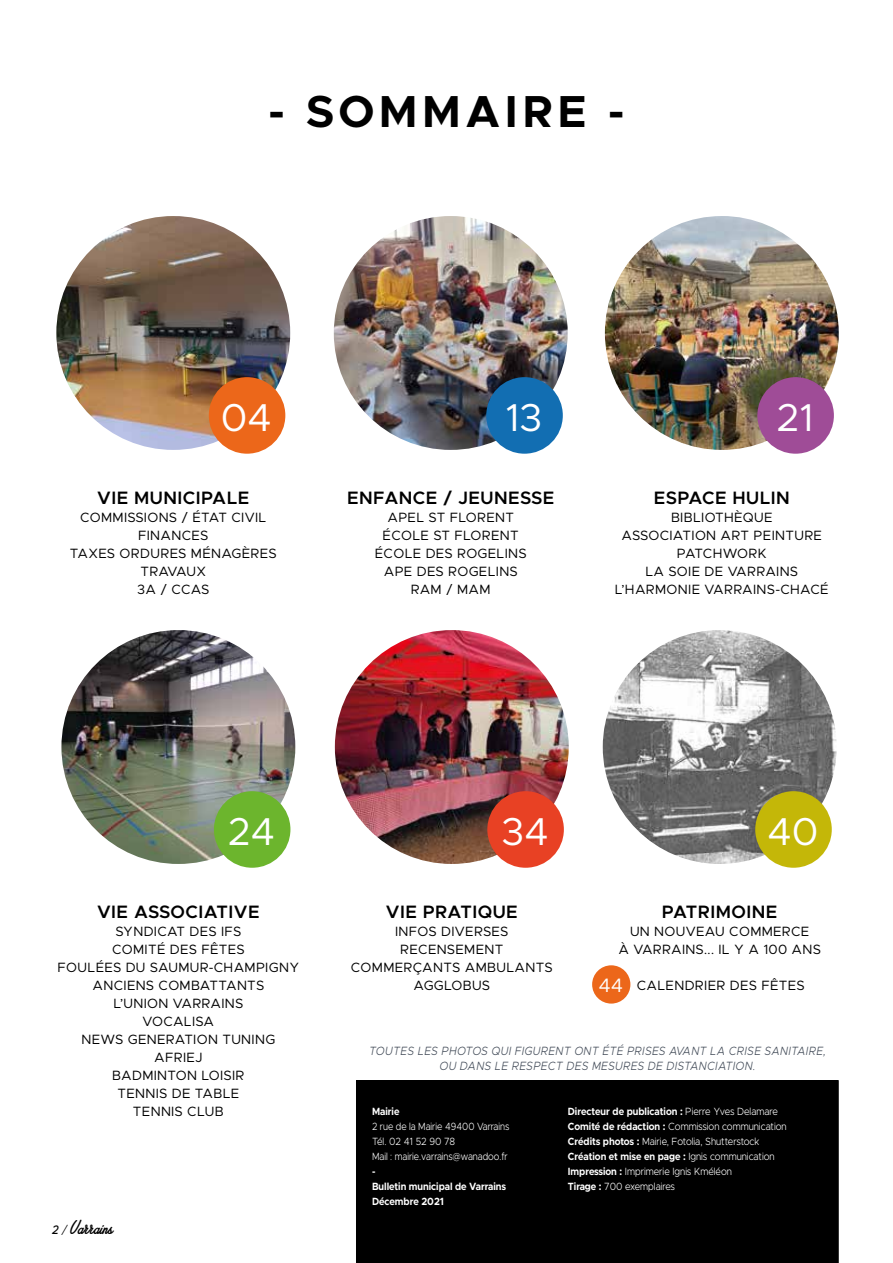
<style>
.page{position:relative;width:893px;height:1263px;background:#fff}
.page>*{position:absolute;margin:0;border:0;box-sizing:border-box;transform-origin:0 0}
.t1{font:700 45px "Metropolis";letter-spacing:.1em;color:#000}
.t2{font:39px "Metropolis";color:#fff}
.t3{font:21px "Amplify Personal Use Only";color:#000;scale:.9 1}
.t4{font:600 18px "Metropolis";letter-spacing:.025em;color:#000}
.t5{font:13.5px/18px "Metropolis";letter-spacing:.025em;color:#000;text-align:center}
.t6{font:italic 300 12px/15px "Metropolis";letter-spacing:.025em;color:#404956;text-align:center;scale:.9 1}
.t7{font:300 10.5px/15px "Metropolis";color:#fff;scale:.9 1}
.t8{font:300 10.5px/15px "Metropolis";color:#fff;scale:.87 1}
.t9{font:700 10.5px/15px "Metropolis";color:#fff;scale:.9 1}
.s1{font-family:"Metropolis";font-weight:500;font-style:italic;font-size:12.3px}
.s2{font-family:"Metropolis";font-weight:300;font-style:italic;font-size:12.3px}
.s3{font-size:19.5px;color:#fff}
.s4{font-weight:700}
</style>
<div class="page">
<div style="left:356px;top:1080px;width:483px;height:183px;background:#000"></div>
<img style="left:56px;top:216px;width:234px;height:234px;border-radius:117px">
<img style="left:61px;top:630px;width:234px;height:234px;border-radius:117px">
<img style="left:334px;top:216px;width:234px;height:234px;border-radius:117px">
<img style="left:605px;top:216px;width:234px;height:234px;border-radius:117px">
<div style="left:209px;top:377px;width:76px;height:77px;background:#ec671a;border-radius:50%"></div>
<div style="left:214px;top:791px;width:76px;height:77px;background:#6cb52d;border-radius:50%"></div>
<div style="left:486px;top:377px;width:77px;height:77px;background:#126eb2;border-radius:50%"></div>
<img style="left:603px;top:630px;width:234px;height:234px;border-radius:117px">
<div style="left:755px;top:791px;width:77px;height:77px;background:#c4b708;border-radius:50%"></div>
<img style="left:335px;top:630px;width:234px;height:234px;border-radius:117px">
<div style="left:487px;top:791px;width:77px;height:77px;background:#e84124;border-radius:50%"></div>
<div style="left:757px;top:377px;width:77px;height:77px;background:#9f4c97;border-radius:50%"></div>
<div style="left:592px;top:965px;width:38px;height:38px;background:#ec671a;border-radius:50%"></div>
<h1 class="t1" style="left:268px;top:83px;width:358px">- SOMMAIRE -</h1>
<h2 class="t2" style="left:221px;top:393px;width:53px">04</h2>
<h2 class="t2" style="left:505px;top:393px;width:38px">13</h2>
<h2 class="t2" style="left:777px;top:393px;width:38px">21</h2>
<h3 class="t4" style="left:97px;top:486px;width:154px">VIE MUNICIPALE</h3>
<p class="t5" style="left:70px;top:508px;width:208px">COMMISSIONS / ÉTAT CIVIL<br>FINANCES<br>TAXES ORDURES MÉNAGÈRES<br>TRAVAUX<br>3A / CCAS</p>
<h3 class="t4" style="left:347px;top:486px;width:209px">ENFANCE / JEUNESSE</h3>
<p class="t5" style="left:375px;top:508px;width:153px">APEL ST FLORENT<br>ÉCOLE ST FLORENT<br>ÉCOLE DES ROGELINS<br>APE DES ROGELINS<br>RAM / MAM</p>
<h3 class="t4" style="left:654px;top:486px;width:137px">ESPACE HULIN</h3>
<p class="t5" style="left:615px;top:508px;width:215px">BIBLIOTHÈQUE<br>ASSOCIATION ART PEINTURE<br>PATCHWORK<br>LA SOIE DE VARRAINS<br>L’HARMONIE VARRAINS-CHACÉ</p>
<h2 class="t2" style="left:228px;top:807px;width:49px">24</h2>
<h3 class="t4" style="left:97px;top:900px;width:164px">VIE ASSOCIATIVE</h3>
<p class="t5" style="left:58px;top:922px;width:243px">SYNDICAT DES IFS<br>COMITÉ DES FÊTES<br>FOULÉES DU SAUMUR-CHAMPIGNY<br>ANCIENS COMBATTANTS<br>L’UNION VARRAINS<br>VOCALISA<br>NEWS GENERATION TUNING<br>AFRIEJ<br>BADMINTON LOISIR<br>TENNIS DE TABLE<br>TENNIS CLUB</p>
<h3 class="t3" style="left:52px;top:1215px;width:69px"><span class="s1">2</span> <span class="s2">/</span> Varrains</h3>
<h2 class="t2" style="left:501px;top:807px;width:49px">34</h2>
<h3 class="t4" style="left:386px;top:900px;width:133px">VIE PRATIQUE</h3>
<p class="t5" style="left:351px;top:922px;width:203px">INFOS DIVERSES<br>RECENSEMENT<br>COMMERÇANTS AMBULANTS<br>AGGLOBUS</p>
<h2 class="t2" style="left:767px;top:807px;width:53px">40</h2>
<h3 class="t4" style="left:662px;top:900px;width:117px">PATRIMOINE</h3>
<p class="t5" style="left:618px;top:922px;width:204px">UN NOUVEAU COMMERCE<br>À VARRAINS... IL Y A 100 ANS</p>
<p class="t5" style="left:599px;top:976px;width:208px"><span class="s3">44</span> CALENDRIER DES FÊTES</p>
<p class="t6" style="left:369px;top:1043px;width:509px">TOUTES LES PHOTOS QUI FIGURENT ONT ÉTÉ PRISES AVANT LA CRISE SANITAIRE,<br>OU DANS LE RESPECT DES MESURES DE DISTANCIATION.</p>
<p class="t9" style="left:372px;top:1104px;width:32px">Mairie</p>
<p class="t8" style="left:372px;top:1119px;width:159px">2 rue de la Mairie 49400 Varrains<br>Tél. 02 41 52 90 78<br>Mail : mairie.varrains@wanadoo.fr</p>
<p class="t9" style="left:372px;top:1164px;width:151px">-<br>Bulletin municipal de Varrains<br>Décembre 2021</p>
<p class="t7" style="left:568px;top:1104px;width:245px"><span class="s4">Directeur de publication :</span> Pierre Yves Delamare <span class="s4">Comité de rédaction :</span> Commission communication <span class="s4">Crédits photos :</span> Mairie, Fotolia, Shutterstock <span class="s4">Création et mise en page :</span> Ignis communication <span class="s4">Impression :</span> Imprimerie Ignis Kméléon<br><span class="s4">Tirage :</span> 700 exemplaires</p>
</div>
